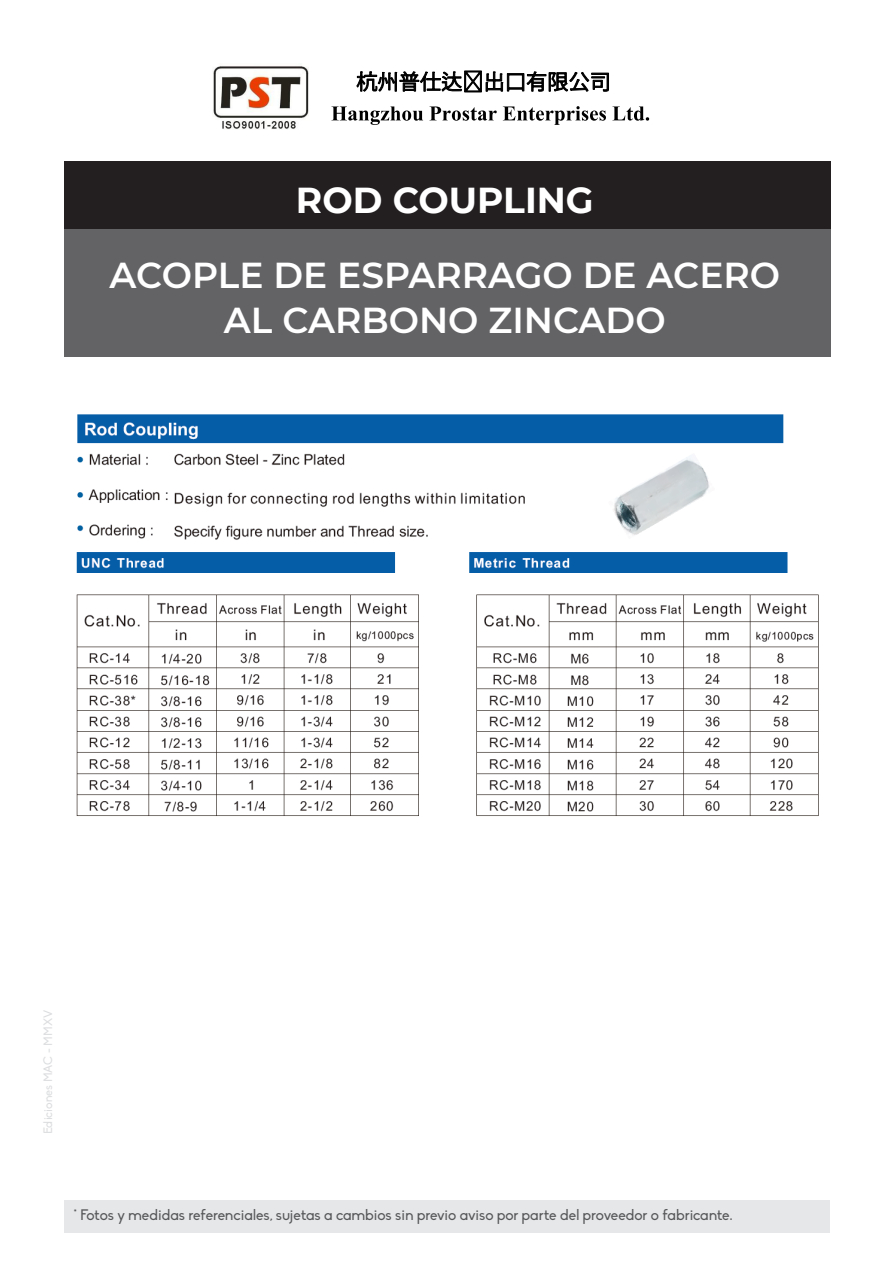
<style>
.page{position:relative;width:893px;height:1263px;background:#fff}
.page>*{position:absolute;margin:0;border:0;box-sizing:border-box;transform-origin:0 0}
.t1{font:600 36px/45px "Montserrat";color:#fff;text-align:center}
.t2{font:700 36px "Montserrat";color:#fff}
.t3{font:15px "Biko";color:#57585a}
.t4{font:12px "Biko";color:#dcdddf}
</style>
<div class="page">
<div style="left:65px;top:1200px;width:765px;height:32px;background:#e6e7e9"></div>
<div style="left:65px;top:162px;width:766px;height:67px;background:#231f20"></div>
<img style="left:213px;top:66px;width:95px;height:63px">
<svg style="left:356px;top:70px;width:253px;height:23px"></svg>
<svg style="left:331px;top:106px;width:92px;height:19px"></svg>
<svg style="left:429px;top:106px;width:68px;height:15px"></svg>
<svg style="left:503px;top:106px;width:103px;height:19px"></svg>
<svg style="left:612px;top:106px;width:37px;height:15px"></svg>
<div style="left:65px;top:229px;width:766px;height:127px;background:#636366"></div>
<img style="left:76px;top:414px;width:743px;height:402px">
<h1 class="t2" style="left:296px;top:175px;width:299px">ROD COUPLING</h1>
<h1 class="t1" style="left:110px;top:251px;width:672px">ACOPLE DE ESPARRAGO DE ACERO<br>AL CARBONO ZINCADO</h1>
<p class="t4" style="left:41px;top:1134px;width:126px;rotate:-90deg">Ediciones MAC - MMXV</p>
<p class="t3" style="left:74px;top:1207px;width:660px">* Fotos y medidas referenciales, sujetas a cambios sin previo aviso por parte del proveedor o fabricante.</p>
</div>
